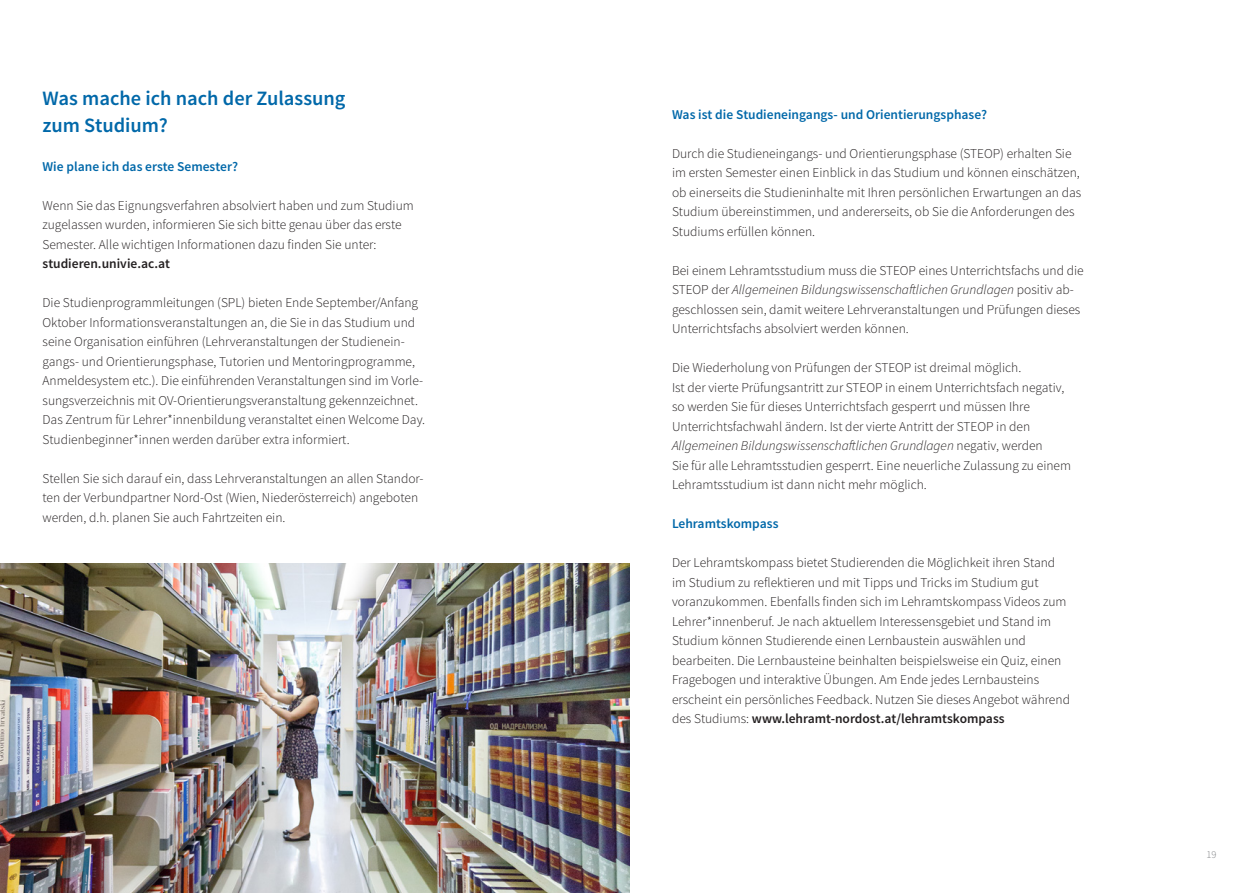
<style>
.page{position:relative;width:1259px;height:893px;background:#fff}
.page>*{position:absolute;margin:0;border:0;box-sizing:border-box;transform-origin:0 0}
.t1{font:600 20.4px/27px "Source Sans Pro";color:#0068a9}
.t2{font:300 13.5px/19.5px "Source Sans Pro";color:#231f20}
.t3{font:600 13.5px "Source Sans Pro";color:#0068a9}
.t4{font:600 13.5px "Source Sans Pro";color:#231f20}
.t5{font:300 10.5px "Source Sans Pro";color:#808285}
.s1{font-style:italic}
.s2{font-weight:600}
</style>
<div class="page">
<img style="left:0;top:563px;width:629px;height:330px">
<h1 class="t1" style="left:43px;top:85px;width:304px">Was mache ich nach der Zulassung zum Studium?</h1>
<p class="t3" style="left:43px;top:158px;width:197px">Wie plane ich das erste Semester?</p>
<p class="t2" style="left:43px;top:195px;width:373px">Wenn Sie das Eignungsverfahren absolviert haben und zum Studium zugelassen wurden, informieren Sie sich bitte genau über das erste<br>Semester. Alle wichtigen Informationen dazu finden Sie unter:</p>
<p class="t4" style="left:43px;top:255px;width:129px">studieren.univie.ac.at</p>
<p class="t2" style="left:43px;top:293px;width:384px">Die Studienprogrammleitungen (SPL) bieten Ende September/Anfang Oktober Informationsveranstaltungen an, die Sie in das Studium und seine Organisation einführen (Lehrveranstaltungen der Studienein&shy;gangs- und Orientierungsphase, Tutorien und Mentoringprogramme, Anmeldesystem etc.). Die einführenden Veranstaltungen sind im Vorle&shy;sungsverzeichnis mit OV-Orientierungsveranstaltung gekennzeichnet.<br>Das Zentrum für Lehrer*innenbildung veranstaltet einen Welcome Day.<br>Studienbeginner*innen werden darüber extra informiert.</p>
<p class="t2" style="left:43px;top:468px;width:382px">Stellen Sie sich darauf ein, dass Lehrveranstaltungen an allen Standor&shy;ten der Verbundpartner Nord-Ost (Wien, Niederösterreich) angeboten werden, d.h. planen Sie auch Fahrtzeiten ein.</p>
<p class="t3" style="left:672px;top:106px;width:316px">Was ist die Studieneingangs- und Orientierungsphase?</p>
<p class="t2" style="left:672px;top:144px;width:411px">Durch die Studieneingangs- und Orientierungsphase (STEOP) erhalten Sie im ersten Semester einen Einblick in das Studium und können einschätzen, ob einerseits die Studieninhalte mit Ihren persönlichen Erwartungen an das Studium übereinstimmen, und andererseits, ob Sie die Anforderungen des Studiums erfüllen können.</p>
<p class="t2" style="left:672px;top:261px;width:413px">Bei einem Lehramtsstudium muss die STEOP eines Unterrichtsfachs und die STEOP der <span class="s1">Allgemeinen Bildungswissenschaftlichen Grundlagen</span> positiv ab&shy;geschlossen sein, damit weitere Lehrveranstaltungen und Prüfungen dieses Unterrichtsfachs absolviert werden können.</p>
<p class="t2" style="left:672px;top:358px;width:400px">Die Wiederholung von Prüfungen der STEOP ist dreimal möglich.<br>Ist der vierte Prüfungsantritt zur STEOP in einem Unterrichtsfach negativ, so werden Sie für dieses Unterrichtsfach gesperrt und müssen Ihre Unterrichtsfachwahl ändern. Ist der vierte Antritt der STEOP in den <span class="s1">Allgemeinen Bildungswissenschaftlichen Grundlagen</span> negativ, werden<br>Sie für alle Lehramtsstudien gesperrt. Eine neuerliche Zulassung zu einem Lehramtsstudium ist dann nicht mehr möglich.</p>
<p class="t3" style="left:672px;top:515px;width:108px">Lehramtskompass</p>
<p class="t2" style="left:672px;top:553px;width:399px">Der Lehramtskompass bietet Studierenden die Möglichkeit ihren Stand im Studium zu reflektieren und mit Tipps und Tricks im Studium gut voranzukommen. Ebenfalls finden sich im Lehramtskompass Videos zum Lehrer*innenberuf. Je nach aktuellem Interessensgebiet und Stand im Studium können Studierende einen Lernbaustein auswählen und bearbeiten. Die Lernbausteine beinhalten beispielsweise ein Quiz, einen Fragebogen und interaktive Übungen. Am Ende jedes Lernbausteins erscheint ein persönliches Feedback. Nutzen Sie dieses Angebot während des Studiums: <span class="s2">www.lehramt-nordost.at/lehramtskompass</span></p>
<p class="t5" style="left:1206px;top:848px;width:12px">19</p>
</div>
